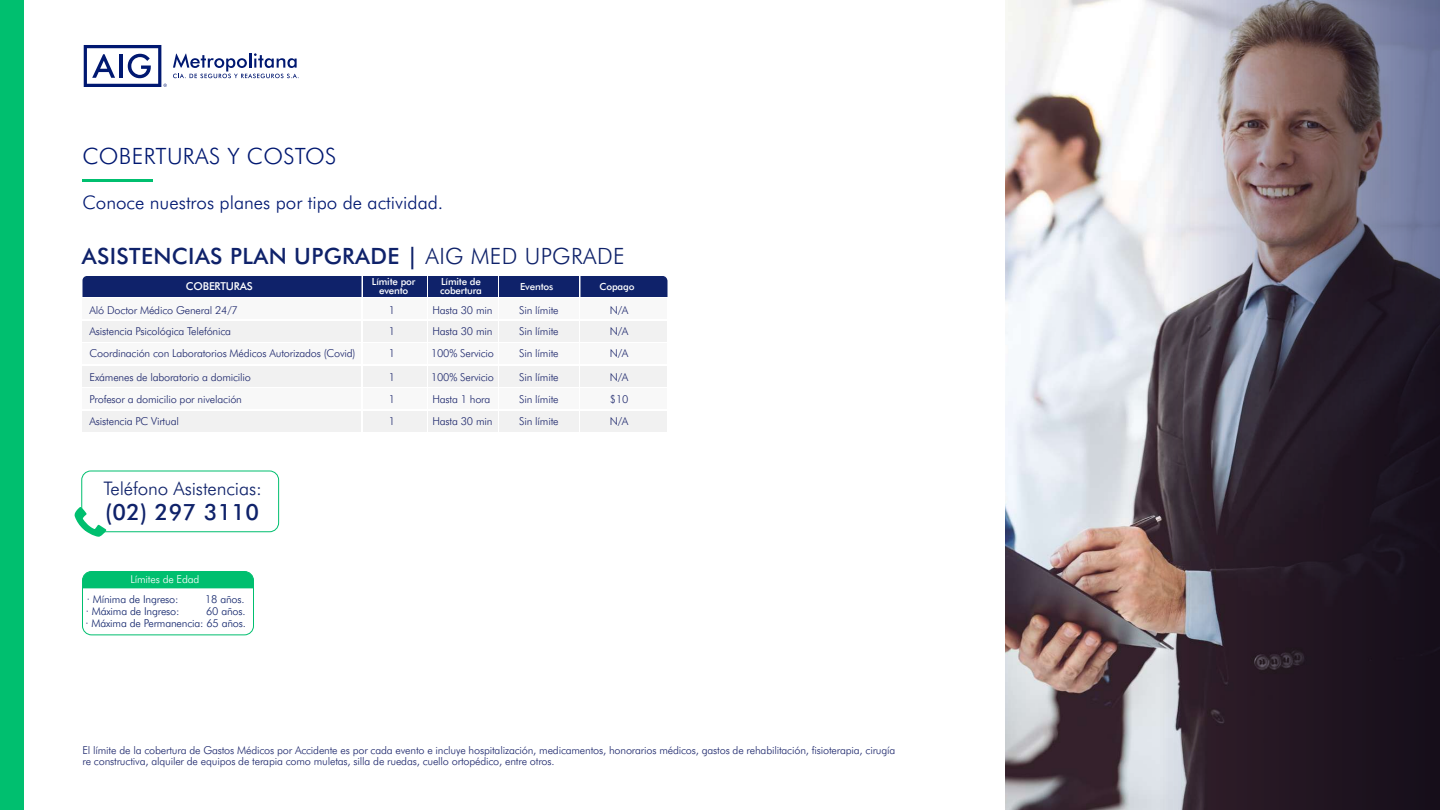
<style>
.page{position:relative;width:1440px;height:810px;background:#fff}
.page>*{position:absolute;margin:0;border:0;box-sizing:border-box;transform-origin:0 0}
.t1{font:500 22.5px "AIG Futura";letter-spacing:.015em;color:#0f226a}
.t2{font:300 22.5px "AIG Futura";letter-spacing:.015em;color:#001871}
.t3{font:300 18.75px "AIG Futura";color:#001871}
.t4{font:300 18.75px "AIG Futura";letter-spacing:-.005em;color:#0f226a}
.t5{font:300 10.95px/21.8px "AIG Futura";letter-spacing:-.015em;color:#1d276c;text-align:justify}
.t6{font:300 10.95px/12px "AIG Futura";letter-spacing:-.015em;color:#0f226a;text-align:right}
.t7{font:500 10.95px "AIG Futura";letter-spacing:-.015em;color:#fff}
.t8{font:300 10.88px/10.5px "AIG Futura";letter-spacing:-.015em;color:#1d276c}
.t9{font:300 10.88px "AIG Futura";letter-spacing:-.015em;color:#fff}
.t10{font:500 9.82px/9px "AIG Futura";letter-spacing:-.015em;color:#fff;text-align:center}
.s1{font-weight:300}
</style>
<div class="page">
<div style="left:82px;top:321px;width:280px;height:21px;background:#f1f1f1"></div>
<div style="left:0;top:0;width:24px;height:810px;background:#00bf6f"></div>
<hr style="left:82px;top:180px;width:71px;height:2px;background:#00bf6f">
<svg style="left:84px;top:45px;width:83px;height:42px"></svg>
<svg style="left:173px;top:53px;width:126px;height:25px"></svg>
<div style="left:82px;top:571px;width:172px;height:64px;border:1px solid #00bf6f;border-radius:9px"></div>
<div style="left:82px;top:572px;width:172px;height:16px;background:#00bf6f"></div>
<svg style="left:1006px;top:0;width:434px;height:810px;background:#7b737b"></svg>
<div style="left:363px;top:298px;width:64px;height:22px;background:#f8f8f8"></div>
<div style="left:82px;top:344px;width:280px;height:20px;background:#f8f8f8"></div>
<div style="left:82px;top:298px;width:280px;height:22px;background:#f8f8f8"></div>
<div style="left:82px;top:276px;width:280px;height:21px;background:#0f226a"></div>
<div style="left:363px;top:276px;width:64px;height:21px;background:#0f226a"></div>
<div style="left:428px;top:276px;width:70px;height:21px;background:#0f226a"></div>
<div style="left:580px;top:276px;width:88px;height:21px;background:#0f226a"></div>
<div style="left:428px;top:298px;width:70px;height:22px;background:#f8f8f8"></div>
<div style="left:580px;top:298px;width:88px;height:22px;background:#f8f8f8"></div>
<div style="left:363px;top:321px;width:64px;height:21px;background:#f1f1f1"></div>
<div style="left:428px;top:321px;width:70px;height:21px;background:#f1f1f1"></div>
<div style="left:580px;top:321px;width:88px;height:21px;background:#f1f1f1"></div>
<div style="left:363px;top:344px;width:64px;height:20px;background:#f8f8f8"></div>
<div style="left:428px;top:344px;width:70px;height:20px;background:#f8f8f8"></div>
<div style="left:580px;top:344px;width:88px;height:20px;background:#f8f8f8"></div>
<div style="left:500px;top:276px;width:79px;height:21px;background:#0f226a"></div>
<div style="left:500px;top:298px;width:79px;height:22px;background:#f8f8f8"></div>
<div style="left:500px;top:321px;width:79px;height:21px;background:#f1f1f1"></div>
<div style="left:500px;top:344px;width:79px;height:20px;background:#f8f8f8"></div>
<div style="left:82px;top:388px;width:280px;height:22px;background:#f8f8f8"></div>
<div style="left:363px;top:366px;width:64px;height:21px;background:#f1f1f1"></div>
<div style="left:82px;top:411px;width:280px;height:21px;background:#f1f1f1"></div>
<div style="left:82px;top:366px;width:280px;height:21px;background:#f1f1f1"></div>
<div style="left:428px;top:366px;width:70px;height:21px;background:#f1f1f1"></div>
<div style="left:580px;top:366px;width:88px;height:21px;background:#f1f1f1"></div>
<div style="left:363px;top:388px;width:64px;height:22px;background:#f8f8f8"></div>
<div style="left:428px;top:388px;width:70px;height:22px;background:#f8f8f8"></div>
<div style="left:580px;top:388px;width:88px;height:22px;background:#f8f8f8"></div>
<div style="left:363px;top:411px;width:64px;height:21px;background:#f1f1f1"></div>
<div style="left:428px;top:411px;width:70px;height:21px;background:#f1f1f1"></div>
<div style="left:580px;top:411px;width:88px;height:21px;background:#f1f1f1"></div>
<div style="left:500px;top:366px;width:79px;height:21px;background:#f1f1f1"></div>
<div style="left:500px;top:388px;width:79px;height:22px;background:#f8f8f8"></div>
<div style="left:500px;top:411px;width:79px;height:21px;background:#f1f1f1"></div>
<svg style="left:74px;top:507px;width:32px;height:30px"></svg>
<div style="left:82px;top:471px;width:197px;height:61px;border:1px solid #00bf6f;border-radius:9px"></div>
<h1 class="t2" style="left:82px;top:143px;width:256px">COBERTURAS Y COSTOS</h1>
<h2 class="t3" style="left:82px;top:191px;width:362px">Conoce nuestros planes por tipo de actividad.</h2>
<h1 class="t1" style="left:82px;top:242px;width:544px">ASISTENCIAS PLAN UPGRADE | <span class="s1">AIG MED UPGRADE</span></h1>
<p class="t5" style="left:90px;top:299px;width:267px;text-align:left">Aló Doctor Médico General 24/7<br>Asistencia Psicológica Telefónica<br>Coordinación con Laboratorios Médicos Autorizados (Covid)</p>
<p class="t7" style="left:186px;top:280px;width:68px">COBERTURAS</p>
<p class="t10" style="left:372px;top:277px;width:45px">Límite por evento</p>
<p class="t10" style="left:440px;top:277px;width:43px;text-align:left">Límite de cobertura</p>
<p class="t10" style="left:520px;top:282px;width:35px">Eventos</p>
<p class="t10" style="left:600px;top:282px;width:37px">Copago</p>
<p class="t5" style="left:389px;top:299px;width:8px">1<br>1<br>1</p>
<p class="t5" style="left:431px;top:299px;width:64px;text-align:left">Hasta 30 min<br>Hasta 30 min<br>100% Servicio</p>
<p class="t5" style="left:519px;top:299px;width:41px">Sin límite Sin límite Sin límite</p>
<p class="t5" style="left:610px;top:299px;width:20px">N/A N/A N/A</p>
<p class="t5" style="left:90px;top:366px;width:163px;text-align:left">Exámenes de laboratorio a domicilio<br>Profesor a domicilio por nivelación<br>Asistencia PC Virtual</p>
<p class="t5" style="left:389px;top:366px;width:8px">1<br>1<br>1</p>
<p class="t5" style="left:431px;top:366px;width:64px;text-align:left">100% Servicio<br>Hasta 1 hora<br>Hasta 30 min</p>
<p class="t5" style="left:519px;top:366px;width:41px">Sin límite Sin límite Sin límite</p>
<p class="t5" style="left:610px;top:366px;width:20px">N/A $10<br>N/A</p>
<h2 class="t4" style="left:104px;top:477px;width:160px">Teléfono Asistencias:</h2>
<h1 class="t1" style="left:105px;top:498px;width:155px">(02) 297 3110</h1>
<p class="t9" style="left:130px;top:573px;width:70px">Límites de Edad</p>
<p class="t6" style="left:87px;top:593px;width:93px">· Mínima de Ingreso:</p>
<p class="t6" style="left:205px;top:593px;width:41px">18 años.</p>
<p class="t6" style="left:86px;top:605px;width:95px">· Máxima de Ingreso:</p>
<p class="t6" style="left:86px;top:605px;width:162px">60 años.<br>· Máxima de Permanencia: 65 años.</p>
<p class="t8" style="left:82px;top:745px;width:814px">El límite de la cobertura de Gastos Médicos por Accidente es por cada evento e incluye hospitalización, medicamentos, honorarios médicos, gastos de rehabilitación, fisioterapia, cirugía re constructiva, alquiler de equipos de terapia como muletas, silla de ruedas, cuello ortopédico, entre otros.</p>
</div>
